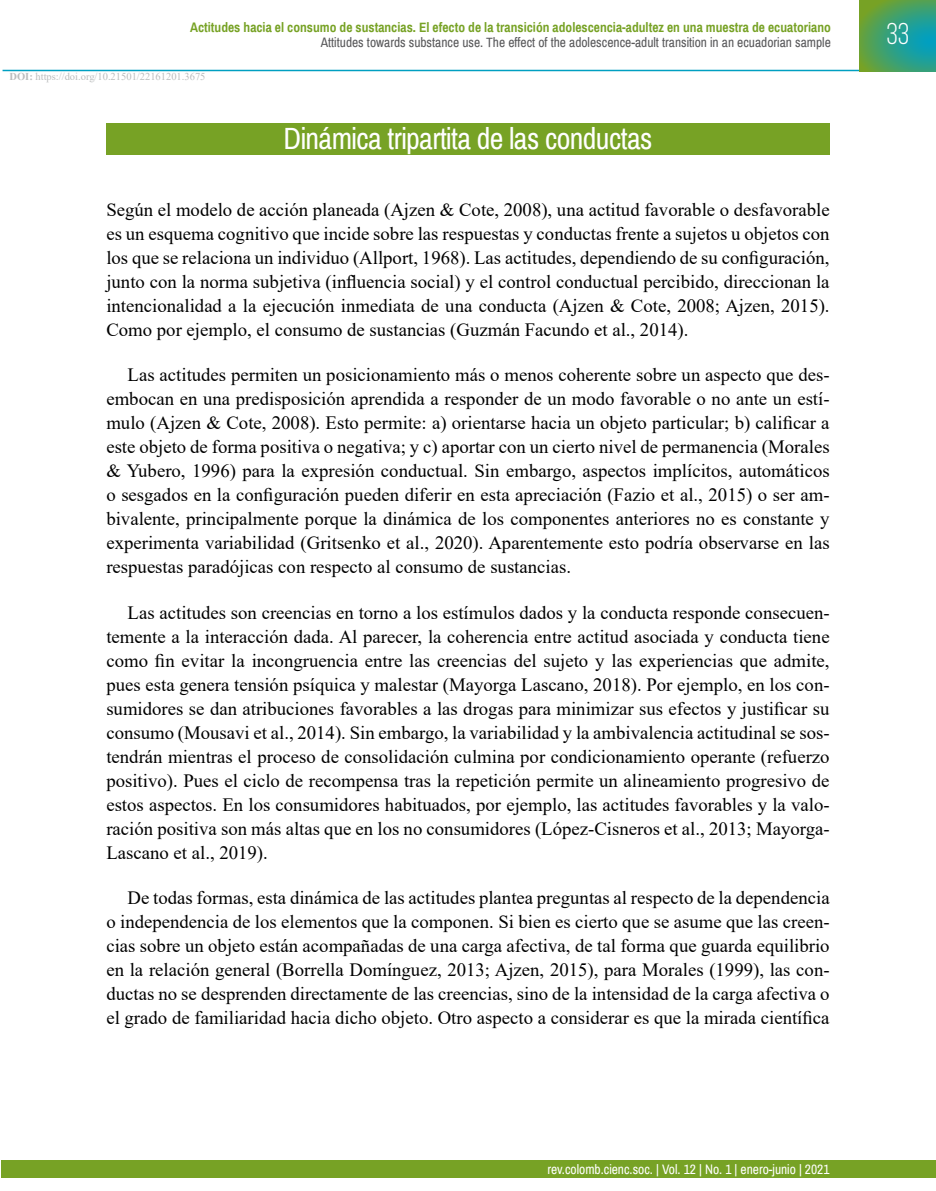
<style>
.page{position:relative;width:936px;height:1191px;background:#fff}
.page>*{position:absolute;margin:0;border:0;box-sizing:border-box;transform-origin:0 0}
.t1{font:30px "Archivo Narrow";letter-spacing:-.02em;color:#fff}
.t2{font:30px "Bebas Neue";color:#fff}
.t3{font:18.75px/24px "Times New Roman";color:#000;text-align:justify}
.t4{font:700 13.5px "Archivo Narrow";color:#77a225}
.t5{font:13.5px "Archivo Narrow";color:#58585a}
.t6{font:13.5px "Archivo Narrow";color:#fff}
.t7{font:10.5px "Times New Roman";color:#bbbdbe}
.s1{font-weight:700}
</style>
<div class="page">
<div style="left:2px;top:1160px;width:933px;height:18px;background:#77a225"></div>
<hr style="left:3px;top:70px;width:856px;height:1px;background:#009fc1">
<svg style="left:859px;top:0;width:76px;height:71px;background:#3da070"></svg>
<div style="left:106px;top:123px;width:723px;height:32px;background:#77a225"></div>
<p class="t4" style="left:190px;top:19px;width:642px">Actitudes hacia el consumo de sustancias. El efecto de la transición adolescencia-adultez en una muestra de ecuatoriano</p>
<p class="t5" style="left:321px;top:34px;width:511px">Attitudes towards substance use. The effect of the adolescence-adult transition in an ecuadorian sample</p>
<p class="t7" style="left:10px;top:69px;width:197px"><span class="s1">DOI:</span> https://doi.org/10.21501/22161201.3675</p>
<h1 class="t1" style="left:283px;top:121px;width:370px">Dinámica tripartita de las conductas</h1>
<p class="t3" style="left:106px;top:197px;width:724px">Según el modelo de acción planeada (Ajzen &amp; Cote, 2008), una actitud favorable o desfavorable es un esquema cognitivo que incide sobre las respuestas y conductas frente a sujetos u objetos con los que se relaciona un individuo (Allport, 1968). Las actitudes, dependiendo de su configuración, junto con la norma subjetiva (influencia social) y el control conductual percibido, direccionan la intencionalidad a la ejecución inmediata de una conducta (Ajzen &amp; Cote, 2008; Ajzen, 2015).<br>Como por ejemplo, el consumo de sustancias (Guzmán Facundo et al., 2014).</p>
<p class="t3" style="left:106px;top:362px;width:724px;text-indent:21px">Las actitudes permiten un posicionamiento más o menos coherente sobre un aspecto que des&shy;embocan en una predisposición aprendida a responder de un modo favorable o no ante un estí&shy;mulo (Ajzen &amp; Cote, 2008). Esto permite: a) orientarse hacia un objeto particular; b) calificar a este objeto de forma positiva o negativa; y c) aportar con un cierto nivel de permanencia (Morales &amp; Yubero, 1996) para la expresión conductual. Sin embargo, aspectos implícitos, automáticos o sesgados en la configuración pueden diferir en esta apreciación (Fazio et al., 2015) o ser am&shy;bivalente, principalmente porque la dinámica de los componentes anteriores no es constante y experimenta variabilidad (Gritsenko et al., 2020). Aparentemente esto podría observarse en las respuestas paradójicas con respecto al consumo de sustancias.</p>
<p class="t3" style="left:106px;top:599px;width:724px;text-indent:21px">Las actitudes son creencias en torno a los estímulos dados y la conducta responde consecuen&shy;temente a la interacción dada. Al parecer, la coherencia entre actitud asociada y conducta tiene como fin evitar la incongruencia entre las creencias del sujeto y las experiencias que admite, pues esta genera tensión psíquica y malestar (Mayorga Lascano, 2018). Por ejemplo, en los con&shy;sumidores se dan atribuciones favorables a las drogas para minimizar sus efectos y justificar su consumo (Mousavi et al., 2014). Sin embargo, la variabilidad y la ambivalencia actitudinal se sos&shy;tendrán mientras el proceso de consolidación culmina por condicionamiento operante (refuerzo positivo). Pues el ciclo de recompensa tras la repetición permite un alineamiento progresivo de estos aspectos. En los consumidores habituados, por ejemplo, las actitudes favorables y la valo&shy;ración positiva son más altas que en los no consumidores (López-Cisneros et al., 2013; Mayorga-Lascano et al., 2019).</p>
<p class="t3" style="left:106px;top:885px;width:724px;text-indent:21px">De todas formas, esta dinámica de las actitudes plantea preguntas al respecto de la dependencia o independencia de los elementos que la componen. Si bien es cierto que se asume que las creen&shy;cias sobre un objeto están acompañadas de una carga afectiva, de tal forma que guarda equilibrio en la relación general (Borrella Domínguez, 2013; Ajzen, 2015), para Morales (1999), las con&shy;ductas no se desprenden directamente de las creencias, sino de la intensidad de la carga afectiva o el grado de familiaridad hacia dicho objeto. Otro aspecto a considerar es que la mirada científica</p>
<p class="t6" style="left:547px;top:1160px;width:284px">rev.colomb.cienc.soc. | Vol. 12 | No. 1 | enero-junio | 2021</p>
<h1 class="t2" style="left:886px;top:18px;width:24px">33</h1>
</div>
